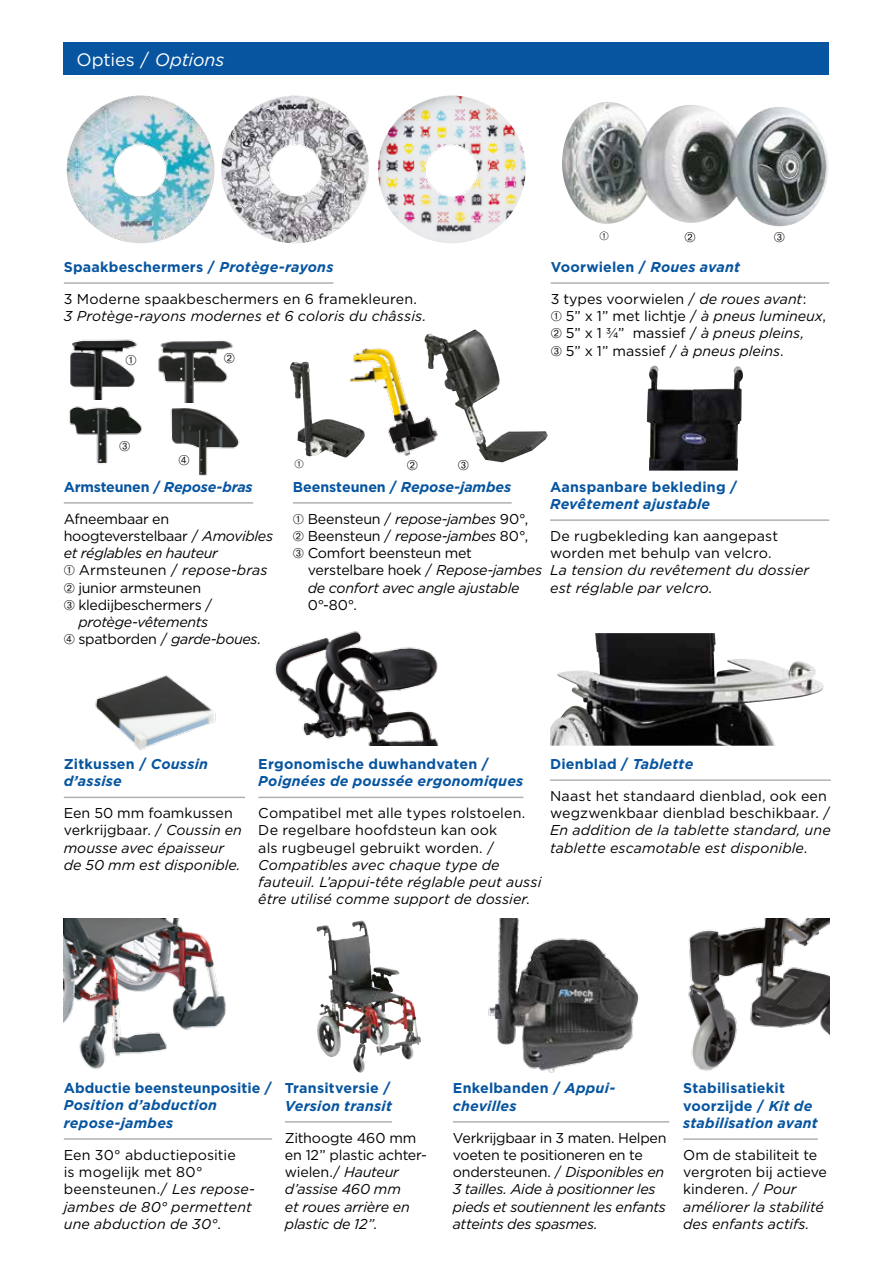
<style>
.page{position:relative;width:893px;height:1263px;background:#fff}
.page>*{position:absolute;margin:0;border:0;box-sizing:border-box;transform-origin:0 0}
.t1{font:18px "Gotham";letter-spacing:-.005em;color:#fff}
.t2{font:14.25px/17.2px "Gotham";letter-spacing:.005em;color:#000}
.t3{font:italic 14.25px/17.2px "Gotham";color:#000}
.t4{font:italic 14.25px/17.2px "Gotham";letter-spacing:-.02em;color:#000}
.t5{font:700 14.25px/17.2px "Gotham";letter-spacing:.01em;color:#0755a0}
.t6{font:italic 700 14.25px/17.2px "Gotham";letter-spacing:.015em;color:#0755a0}
.t7{font:14.25px "Gotham";letter-spacing:-.02em;color:#000}
.t8{font:italic 14.25px "Gotham";letter-spacing:-.025em;color:#000}
.t9{font:italic 700 14.25px "Gotham";letter-spacing:-.005em;color:#0755a0}
.t10{font:700 14.25px "Gotham";letter-spacing:-.015em;color:#0755a0}
.t11{font:14.25px "Gotham";letter-spacing:-.015em;color:#000}
.s1{font-style:italic}
.s2{font-style:normal}
</style>
<div class="page">
<div style="left:64px;top:43px;width:765px;height:32px;background:#0755a0"></div>
<img style="left:688px;top:918px;width:141px;height:153px">
<img style="left:64px;top:918px;width:162px;height:151px">
<hr style="left:64px;top:1138px;width:208px;height:2px;background:#b2b1b1">
<hr style="left:285px;top:1121px;width:107px;height:1px;background:#b2b1b1">
<hr style="left:293px;top:502px;width:219px;height:2px;background:#b2b1b1">
<img style="left:95px;top:675px;width:121px;height:75px">
<hr style="left:64px;top:797px;width:181px;height:1px;background:#b2b1b1">
<img style="left:316px;top:921px;width:49px;height:110px">
<img style="left:290px;top:361px;width:59px;height:97px">
<hr style="left:551px;top:282px;width:278px;height:2px;background:#b2b1b1">
<img style="left:562px;top:102px;width:267px;height:125px">
<img style="left:488px;top:918px;width:151px;height:155px">
<hr style="left:453px;top:1121px;width:216px;height:1px;background:#b2b1b1">
<hr style="left:683px;top:1138px;width:135px;height:2px;background:#b2b1b1">
<hr style="left:64px;top:502px;width:189px;height:2px;background:#b2b1b1">
<img style="left:158px;top:340px;width:75px;height:55px">
<img style="left:70px;top:339px;width:68px;height:60px">
<img style="left:170px;top:395px;width:70px;height:81px">
<img style="left:69px;top:406px;width:73px;height:58px">
<img style="left:349px;top:348px;width:75px;height:108px">
<img style="left:647px;top:365px;width:96px;height:106px">
<hr style="left:550px;top:519px;width:279px;height:2px;background:#b2b1b1">
<hr style="left:258px;top:797px;width:265px;height:1px;background:#b2b1b1">
<img style="left:275px;top:631px;width:164px;height:115px">
<hr style="left:550px;top:779px;width:281px;height:2px;background:#b2b1b1">
<img style="left:550px;top:633px;width:274px;height:113px">
<img style="left:424px;top:329px;width:124px;height:133px">
<hr style="left:64px;top:282px;width:269px;height:2px;background:#b2b1b1">
<img style="left:67px;top:95px;width:148px;height:148px;border-radius:74px">
<img style="left:221px;top:95px;width:148px;height:148px;border-radius:74px">
<img style="left:378px;top:95px;width:148px;height:148px;border-radius:74px">
<svg style="left:458px;top:459px;width:10px;height:3px"></svg>
<svg style="left:126px;top:355px;width:10px;height:10px"></svg>
<svg style="left:224px;top:353px;width:9px;height:10px"></svg>
<svg style="left:120px;top:441px;width:10px;height:10px"></svg>
<svg style="left:179px;top:455px;width:10px;height:10px"></svg>
<p class="t1" style="left:77px;top:48px;width:149px">Opties / <span class="s1">Options</span></p>
<p class="t5" style="left:64px;top:258px;width:271px">Spaakbeschermers / <span class="s1">Protège-rayons</span></p>
<p class="t2" style="left:64px;top:290px;width:355px">3 Moderne spaakbeschermers en 6 framekleuren.</p>
<p class="t3" style="left:64px;top:307px;width:364px">3 Protège-rayons modernes et 6 coloris du châssis.</p>
<p class="t5" style="left:551px;top:258px;width:191px">Voorwielen / <span class="s1">Roues avant</span></p>
<p class="t2" style="left:551px;top:290px;width:277px">3 types voorwielen / <span class="s1">de roues avant</span>:<br>➀ 5” x 1” met lichtje / <span class="s1">à pneus lumineux</span>, ➁ 5” x 1 ¾” massief / <span class="s1">à pneus pleins,<br></span>➂ 5” x 1” massief / <span class="s1">à pneus pleins</span>.</p>
<p class="t10" style="left:64px;top:477px;width:190px">Armsteunen / <span class="s1">Repose-bras</span></p>
<p class="t11" style="left:64px;top:509px;width:107px">Afneembaar en</p>
<p class="t7" style="left:64px;top:527px;width:211px">hoogteverstelbaar / <span class="s1">Amovibles</span></p>
<p class="t8" style="left:64px;top:544px;width:156px">et réglables en hauteur</p>
<p class="t2" style="left:64px;top:561px;width:205px">➀ Armsteunen / <span class="s1">repose-bras</span></p>
<p class="t7" style="left:64px;top:578px;width:139px">➁ junior armsteunen</p>
<p class="t7" style="left:64px;top:596px;width:150px">➂ kledijbeschermers /</p>
<p class="t8" style="left:78px;top:613px;width:131px">protège-vêtements</p>
<p class="t8" style="left:64px;top:630px;width:199px">➃ <span class="s2">spatborden /</span> garde-boues.</p>
<p class="t9" style="left:293px;top:477px;width:220px"><span class="s2">Beensteunen /</span> Repose-jambes</p>
<p class="t2" style="left:293px;top:510px;width:237px;text-align:justify">➀ Beensteun / <span class="s1">repose-jambes</span> 90°, ➁ Beensteun / <span class="s1">repose-jambes</span> 80°, ➂ Comfort beensteun met</p>
<p class="t4" style="left:308px;top:561px;width:236px"><span class="s2">verstelbare hoek /</span> Repose-jambes de confort avec angle ajustable</p>
<p class="t2" style="left:308px;top:596px;width:51px">0°-80°.</p>
<p class="t5" style="left:550px;top:478px;width:189px">Aanspanbare bekleding /</p>
<p class="t6" style="left:550px;top:495px;width:162px">Revêtement ajustable</p>
<p class="t2" style="left:550px;top:527px;width:230px">De rugbekleding kan aangepast worden met behulp van velcro.</p>
<p class="t3" style="left:550px;top:561px;width:261px">La tension du revêtement du dossier est réglable par velcro.</p>
<p class="t6" style="left:64px;top:755px;width:146px"><span class="s2">Zitkussen /</span> Coussin d’assise</p>
<p class="t3" style="left:64px;top:804px;width:180px"><span class="s2">Een 50 mm foamkussen verkrijgbaar. /</span> Coussin en mousse avec épaisseur de 50 mm est disponible.</p>
<p class="t5" style="left:258px;top:755px;width:232px">Ergonomische duwhandvaten /</p>
<p class="t6" style="left:258px;top:772px;width:266px">Poignées de poussée ergonomiques</p>
<p class="t2" style="left:258px;top:804px;width:269px">Compatibel met alle types rolstoelen.<br>De regelbare hoofdsteun kan ook<br>als rugbeugel gebruikt worden. /</p>
<p class="t3" style="left:258px;top:856px;width:285px">Compatibles avec chaque type de fauteuil. L’appui-tête réglable peut aussi être utilisé comme support de dossier<span class="s2">.</span></p>
<p class="t5" style="left:550px;top:755px;width:145px">Dienblad / <span class="s1">Tablette</span></p>
<p class="t2" style="left:550px;top:787px;width:282px">Naast het standaard dienblad, ook een wegzwenkbaar dienblad beschikbaar. /</p>
<p class="t3" style="left:550px;top:821px;width:282px">En addition de la tablette standard, une tablette escamotable est disponible<span class="s2">.</span></p>
<p class="t5" style="left:64px;top:1079px;width:210px">Abductie beensteunpositie /</p>
<p class="t6" style="left:64px;top:1096px;width:155px">Position d’abduction repose-jambes</p>
<p class="t2" style="left:64px;top:1146px;width:193px">Een 30° abductiepositie<br>is mogelijk met 80° beensteunen./ <span class="s1">Les repose&shy;jambes de 80° permettent une abduction de 30°</span>.</p>
<p class="t5" style="left:285px;top:1079px;width:107px">Transitversie /</p>
<p class="t6" style="left:285px;top:1097px;width:109px">Version transit</p>
<p class="t3" style="left:285px;top:1129px;width:143px"><span class="s2">Zithoogte 460 mm en 12” plastic achter&shy;wielen./</span> Hauteur d’assise 460 mm<br>et roues arrière en plastic de 12”.</p>
<p class="t6" style="left:453px;top:1079px;width:164px"><span class="s2">Enkelbanden /</span> Appui&shy;chevilles</p>
<p class="t4" style="left:453px;top:1129px;width:215px"><span class="s2">Verkrijgbaar in 3 maten. Helpen voeten te positioneren en te ondersteunen. /</span> Disponibles en<br>3 tailles. Aide à positionner les pieds et soutiennent les enfants atteints des spasmes.</p>
<p class="t5" style="left:683px;top:1079px;width:136px">Stabilisatiekit voorzijde / <span class="s1">Kit de stabilisation avant</span></p>
<p class="t2" style="left:683px;top:1146px;width:145px">Om de stabiliteit te vergroten bij actieve kinderen. / <span class="s1">Pour améliorer la stabilité des enfants actifs.</span></p>
</div>
